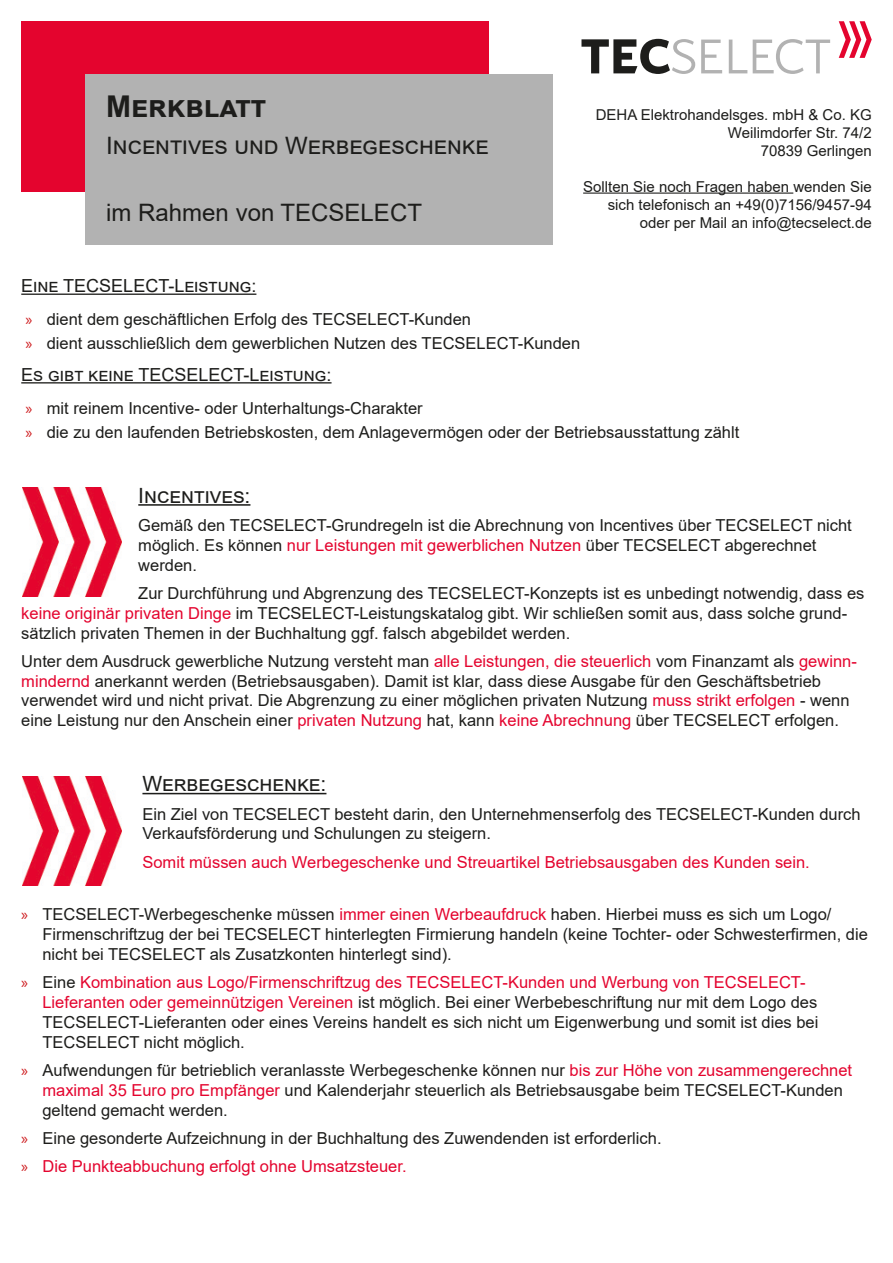
<style>
.page{position:relative;width:893px;height:1263px;background:#fff}
.page>*{position:absolute;margin:0;border:0;box-sizing:border-box;transform-origin:0 0}
.t1{font:700 30px "Arial";color:#1d1d1b}
.t2{font:24px "Arial";color:#1d1d1b}
.t3{font:21px "Arial";color:#1d1d1b}
.t4{font:18px "Arial";color:#1d1d1b}
.t5{font:16.5px/19.8px "Arial";color:#1d1d1b}
.t6{font:16.5px "Arial";color:#e4042e}
.t7{font:15px/18px "Arial";color:#1d1d1b;text-align:right}
.s1{font-family:"Myriad Pro";color:#cd171a}
.s2{color:#e4042e}
</style>
<div class="page">
<div style="left:21px;top:21px;width:468px;height:170px;background:#e4042e"></div>
<svg style="left:839px;top:21px;width:33px;height:37px"></svg>
<svg style="left:701px;top:40px;width:21px;height:33px"></svg>
<svg style="left:729px;top:40px;width:18px;height:33px"></svg>
<svg style="left:753px;top:39px;width:77px;height:35px"></svg>
<svg style="left:581px;top:39px;width:114px;height:35px"></svg>
<div style="left:85px;top:74px;width:468px;height:170px;background:#b2b2b2"></div>
<img style="left:23px;top:487px;width:99px;height:110px">
<hr style="left:138px;top:504px;width:112px;height:2px;background:#1d1d1b">
<img style="left:23px;top:776px;width:99px;height:109px">
<hr style="left:142px;top:793px;width:184px;height:1px;background:#1d1d1b">
<hr style="left:21px;top:294px;width:235px;height:1px;background:#1d1d1b">
<hr style="left:21px;top:382px;width:311px;height:1px;background:#1d1d1b">
<hr style="left:583px;top:193px;width:210px;height:1px;background:#1d1d1b">
<p class="t1" style="left:106px;top:85px;width:161px">Merkblatt</p>
<p class="t2" style="left:106px;top:129px;width:384px">Incentives und Werbegeschenke</p>
<p class="t2" style="left:106px;top:196px;width:317px">im Rahmen von TECSELECT</p>
<p class="t7" style="left:596px;top:106px;width:277px">DEHA Elektrohandelsges. mbH &amp; Co. KG<br>Weilimdorfer Str. 74/2<br>70839 Gerlingen</p>
<p class="t7" style="left:583px;top:177px;width:290px">Sollten Sie noch Fragen haben wenden Sie sich telefonisch an +49(0)7156/9457-94 oder per Mail an info@tecselect.de</p>
<p class="t4" style="left:21px;top:274px;width:237px">Eine TECSELECT-Leistung:</p>
<p class="t5" style="left:26px;top:309px;width:447px"><span class="s1">»</span> dient dem geschäftlichen Erfolg des TECSELECT-Kunden</p>
<p class="t5" style="left:26px;top:333px;width:556px"><span class="s1">»</span> dient ausschließlich dem gewerblichen Nutzen des TECSELECT-Kunden</p>
<p class="t4" style="left:21px;top:362px;width:312px">Es gibt keine TECSELECT-Leistung:</p>
<p class="t5" style="left:26px;top:398px;width:399px"><span class="s1">»</span> mit reinem Incentive- oder Unterhaltungs-Charakter</p>
<p class="t5" style="left:26px;top:422px;width:715px"><span class="s1">»</span> die zu den laufenden Betriebskosten, dem Anlagevermögen oder der Betriebsausstattung zählt</p>
<p class="t3" style="left:138px;top:481px;width:114px">Incentives:</p>
<p class="t5" style="left:138px;top:515px;width:715px">Gemäß den TECSELECT-Grundregeln ist die Abrechnung von Incentives über TECSELECT nicht möglich. Es können <span class="s2">nur Leistungen mit gewerblichen Nutzen</span> über TECSELECT abgerechnet werden.</p>
<p class="t5" style="left:21px;top:583px;width:845px;text-indent:117px">Zur Durchführung und Abgrenzung des TECSELECT-Konzepts ist es unbedingt notwendig, dass es <span class="s2">keine originär privaten Dinge</span> im TECSELECT-Leistungskatalog gibt. Wir schließen somit aus, dass solche grund&shy;sätzlich privaten Themen in der Buchhaltung ggf. falsch abgebildet werden.</p>
<p class="t5" style="left:21px;top:651px;width:837px">Unter dem Ausdruck gewerbliche Nutzung versteht man <span class="s2">alle Leistungen, die steuerlich</span> vom Finanzamt als <span class="s2">gewinn&shy;mindernd</span> anerkannt werden (Betriebsausgaben). Damit ist klar, dass diese Ausgabe für den Geschäftsbetrieb verwendet wird und nicht privat. Die Abgrenzung zu einer möglichen privaten Nutzung <span class="s2">muss strikt erfolgen</span> - wenn eine Leistung nur den Anschein einer <span class="s2">privaten Nutzung</span> hat, kann <span class="s2">keine Abrechnung</span> über TECSELECT erfolgen.</p>
<p class="t3" style="left:142px;top:769px;width:185px">Werbegeschenke:</p>
<p class="t5" style="left:142px;top:804px;width:720px">Ein Ziel von TECSELECT besteht darin, den Unternehmenserfolg des TECSELECT-Kunden durch<br>Verkaufsförderung und Schulungen zu steigern.</p>
<p class="t6" style="left:142px;top:851px;width:669px">Somit müssen auch Werbegeschenke und Streuartikel Betriebsausgaben des Kunden sein.</p>
<p class="t5" style="left:42px;top:905px;width:827px;text-indent:-21px"><span class="s1">»</span> TECSELECT-Werbegeschenke müssen <span class="s2">immer einen Werbeaufdruck</span> haben. Hierbei muss es sich um Logo/<br>Firmenschriftzug der bei TECSELECT hinterlegten Firmierung handeln (keine Tochter- oder Schwesterfirmen, die nicht bei TECSELECT als Zusatzkonten hinterlegt sind).</p>
<p class="t5" style="left:42px;top:972px;width:777px;text-indent:-21px"><span class="s1">»</span> Eine <span class="s2">Kombination aus Logo/Firmenschriftzug des TECSELECT-Kunden und Werbung von TECSELECT-Lieferanten oder gemeinnützigen Vereinen</span> ist möglich. Bei einer Werbebeschriftung nur mit dem Logo des TECSELECT-Lieferanten oder eines Vereins handelt es sich nicht um Eigenwerbung und somit ist dies bei TECSELECT nicht möglich.</p>
<p class="t5" style="left:42px;top:1060px;width:811px;text-indent:-21px"><span class="s1">»</span> Aufwendungen für betrieblich veranlasste Werbegeschenke können nur <span class="s2">bis zur Höhe von zusammengerechnet maximal 35 Euro pro Empfänger</span> und Kalenderjahr steuerlich als Betriebsausgabe beim TECSELECT-Kunden geltend gemacht werden.</p>
<p class="t5" style="left:21px;top:1128px;width:642px"><span class="s1">»</span> Eine gesonderte Aufzeichnung in der Buchhaltung des Zuwendenden ist erforderlich.</p>
<p class="t6" style="left:21px;top:1155px;width:387px"><span class="s1">»</span> Die Punkteabbuchung erfolgt ohne Umsatzsteuer.</p>
</div>
